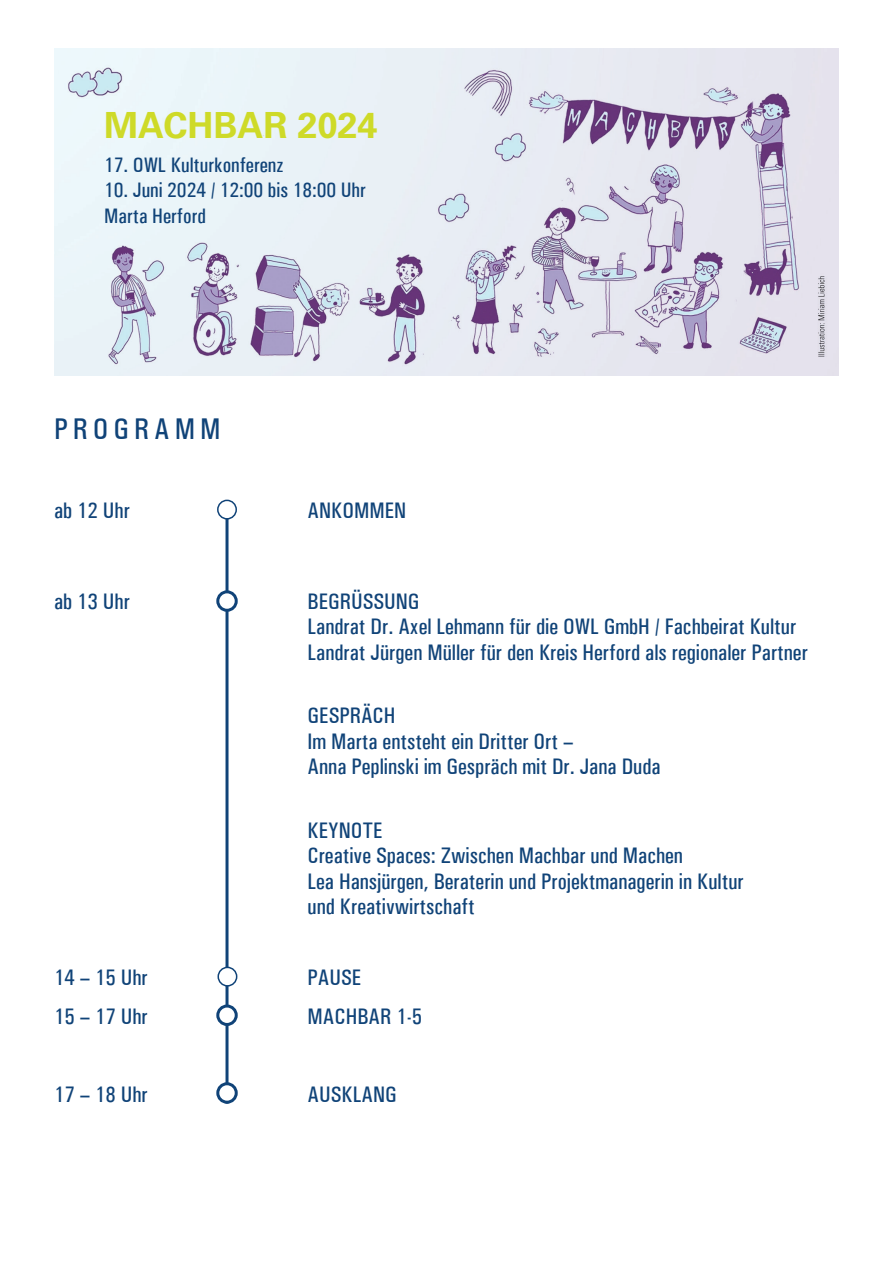
<style>
.page{position:relative;width:893px;height:1263px;background:#fff}
.page>*{position:absolute;margin:0;border:0;box-sizing:border-box;transform-origin:0 0}
.t1{font:700 36px "Univers LT Std";color:#ceda28}
.t2{font:500 condensed 30px "Univers";letter-spacing:.17em;color:#104378}
.t3{font:500 condensed 22.5px/25.5px "Univers";color:#104378}
.t4{font:500 condensed 21px/25.2px "Univers";color:#104378}
</style>
<div class="page">
<img style="left:54px;top:49px;width:785px;height:327px">
<hr style="left:226px;top:502px;width:3px;height:602px;background:#104378">
<div style="left:218px;top:500px;width:18px;height:19px;background:#fff;border-radius:50%"></div>
<div style="left:217px;top:500px;width:20px;height:19px;border:2px solid #104378;border-radius:50%"></div>
<div style="left:218px;top:967px;width:19px;height:19px;background:#fff;border-radius:50%"></div>
<div style="left:217px;top:967px;width:20px;height:19px;border:2px solid #104378;border-radius:50%"></div>
<svg style="left:218px;top:592px;width:18px;height:18px"></svg>
<div style="left:216px;top:590px;width:22px;height:22px;border:3px solid #104378;border-radius:50%"></div>
<svg style="left:218px;top:1006px;width:18px;height:18px"></svg>
<div style="left:216px;top:1004px;width:22px;height:22px;border:3px solid #104378;border-radius:50%"></div>
<div style="left:218px;top:1084px;width:18px;height:18px;background:#fff;border-radius:50%"></div>
<div style="left:216px;top:1082px;width:22px;height:22px;border:3px solid #104378;border-radius:50%"></div>
<h1 class="t1" style="left:104px;top:104px;width:275px">MACHBAR 2024</h1>
<p class="t4" style="left:104px;top:152px;width:181px">17. OWL Kulturkonferenz</p>
<p class="t4" style="left:104px;top:178px;width:263px">10. Juni 2024 / 12:00 bis 18:00 Uhr<br>Marta Herford</p>
<h2 class="t2" style="left:54px;top:412px;width:168px">PROGRAMM</h2>
<p class="t3" style="left:54px;top:498px;width:77px">ab 12 Uhr</p>
<p class="t3" style="left:308px;top:498px;width:100px">ANKOMMEN</p>
<p class="t3" style="left:54px;top:588px;width:77px">ab 13 Uhr</p>
<p class="t3" style="left:308px;top:588px;width:502px">BEGRÜSSUNG<br>Landrat Dr. Axel Lehmann für die OWL GmbH / Fachbeirat Kultur<br>Landrat Jürgen Müller für den Kreis Herford als regionaler Partner</p>
<p class="t3" style="left:308px;top:703px;width:355px">GESPRÄCH<br>Im Marta entsteht ein Dritter Ort –<br>Anna Peplinski im Gespräch mit Dr. Jana Duda</p>
<p class="t3" style="left:308px;top:817px;width:438px">KEYNOTE<br>Creative Spaces: Zwischen Machbar und Machen<br>Lea Hansjürgen, Beraterin und Projektmanagerin in Kultur und Kreativwirtschaft</p>
<p class="t3" style="left:54px;top:965px;width:95px">14 – 15 Uhr</p>
<p class="t3" style="left:308px;top:965px;width:55px">PAUSE</p>
<p class="t3" style="left:54px;top:1004px;width:95px">15 – 17 Uhr</p>
<p class="t3" style="left:308px;top:1004px;width:116px">MACHBAR 1-5</p>
<p class="t3" style="left:54px;top:1082px;width:95px">17 – 18 Uhr</p>
<p class="t3" style="left:308px;top:1082px;width:91px">AUSKLANG</p>
</div>
